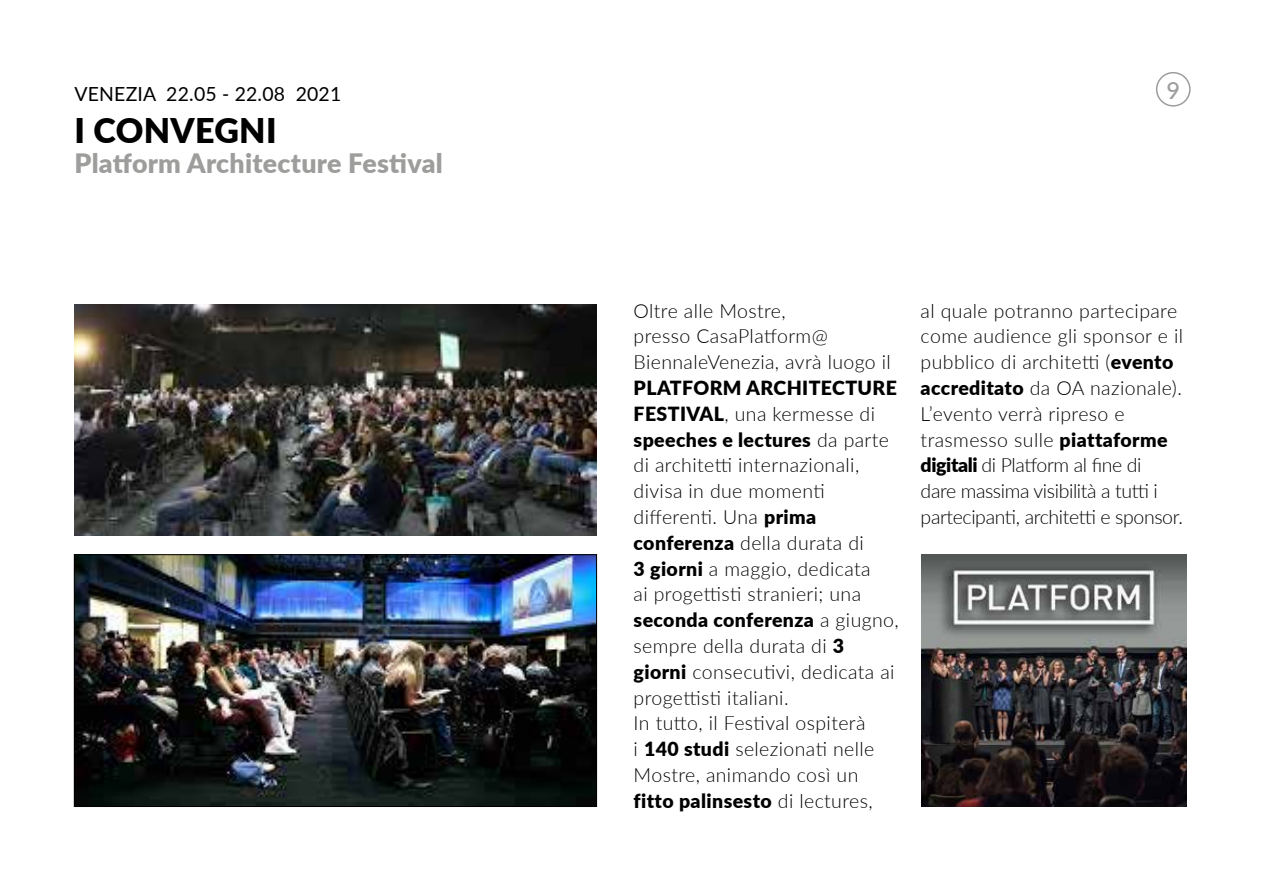
<style>
.page{position:relative;width:1263px;height:893px;background:#fff}
.page>*{position:absolute;margin:0;border:0;box-sizing:border-box;transform-origin:0 0}
.t1{font:900 34.05px "Lato";letter-spacing:.01em;color:#000}
.t2{font:900 26.7px "Lato";letter-spacing:.01em;color:#9d9d9c}
.t3{font:500 23.55px "Lato";color:#9d9d9c}
.t4{font:300 19.5px/25.8px "Lato";letter-spacing:.02em;color:#000}
.t5{font:19.5px "Lato";letter-spacing:.01em;color:#000}
.s1{font-weight:900}
</style>
<div class="page">
<img style="left:74px;top:304px;width:523px;height:232px">
<div style="left:1156px;top:72px;width:34px;height:35px;border:2px solid #9d9d9c;border-radius:50%"></div>
<img style="left:76px;top:556px;width:519px;height:249px">
<div style="left:74px;top:554px;width:523px;height:253px;border:1px solid #000"></div>
<img style="left:922px;top:554px;width:264px;height:253px">
<p class="t5" style="left:74px;top:80px;width:268px">VENEZIA 22.05 - 22.08 2021</p>
<h1 class="t1" style="left:74px;top:105px;width:204px">I CONVEGNI</h1>
<h2 class="t2" style="left:74px;top:143px;width:370px">Platform Architecture Festival</h2>
<p class="t3" style="left:1166px;top:73px;width:15px">9</p>
<p class="t4" style="left:634px;top:297px;width:259px">Oltre alle Mostre,<br>presso CasaPlatform@<br>BiennaleVenezia, avrà luogo il</p>
<p class="t4" style="left:634px;top:374px;width:267px"><span class="s1">PLATFORM ARCHITECTURE<br>FESTIVAL</span>, una kermesse di <span class="s1">speeches e lectures</span> da parte di architetti internazionali, divisa in due momenti differenti. Una <span class="s1">prima conferenza</span> della durata di<br><span class="s1">3 giorni</span> a maggio, dedicata<br>ai progettisti stranieri; una <span class="s1">seconda conferenza</span> a giugno, sempre della durata di <span class="s1">3 giorni</span> consecutivi, dedicata ai progettisti italiani.<br>In tutto, il Festival ospiterà<br>i <span class="s1">140 studi</span> selezionati nelle<br>Mostre, animando così un <span class="s1">fitto palinsesto</span> di lectures,</p>
<p class="t4" style="left:921px;top:297px;width:264px">al quale potranno partecipare come audience gli sponsor e il pubblico di architetti (<span class="s1">evento accreditato</span> da OA nazionale).<br>L’evento verrà ripreso e trasmesso sulle <span class="s1">piattaforme digitali</span> di Platform al fine di<br>dare massima visibilità a tutti i partecipanti, architetti e sponsor.</p>
</div>
